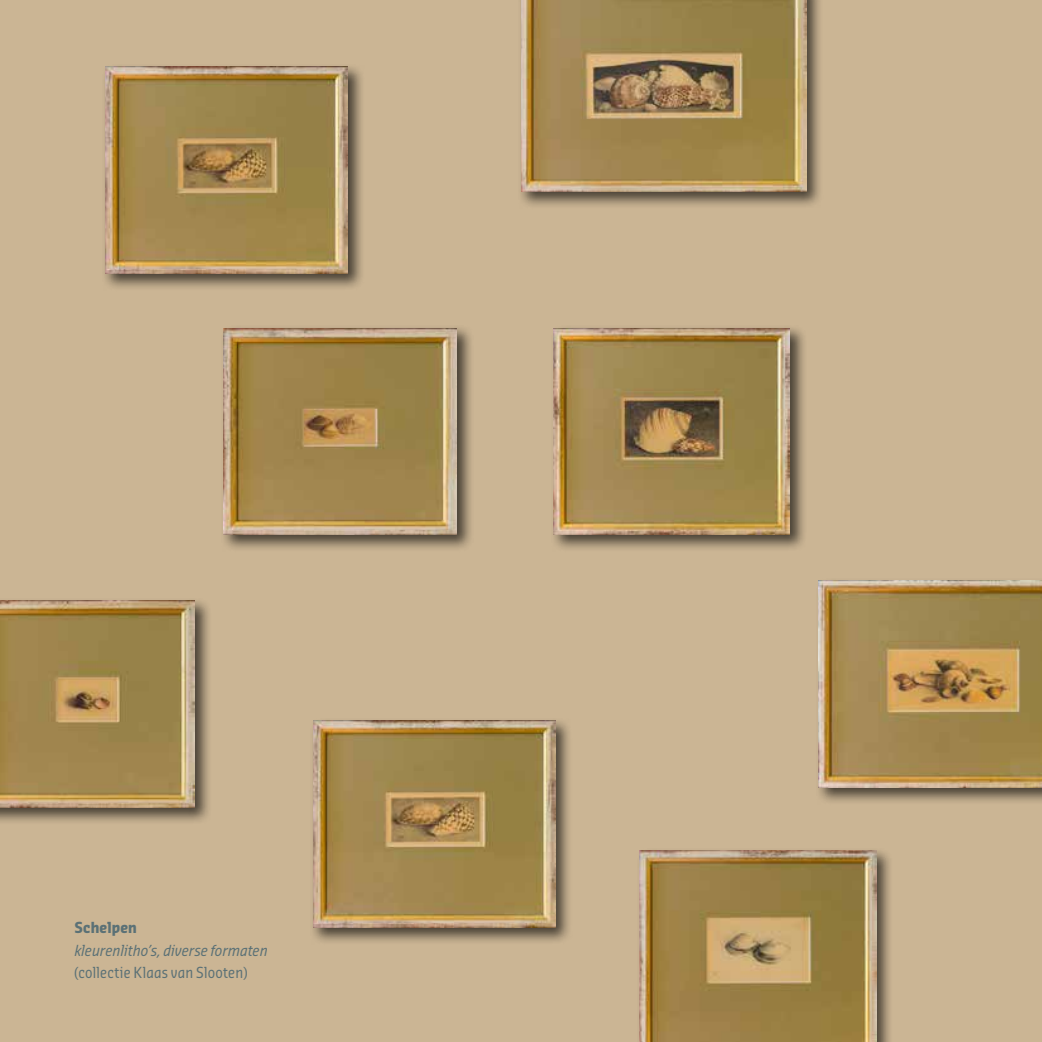
<style>
.page{position:relative;width:1042px;height:1042px;background:#cbb594}
.page>*{position:absolute;margin:0;border:0;box-sizing:border-box;transform-origin:0 0}
.t1{font:italic 14.88px "Sansa Con";letter-spacing:.005em;color:#5b7176}
.t2{font:14.88px "Sansa Con";letter-spacing:.015em;color:#5b7176}
.t3{font:700 14.88px "Sansa Con";letter-spacing:.015em;color:#5b7176}
</style>
<div class="page">
<div style="left:102px;top:63px;width:263px;height:228px;background:#000;opacity:.65"></div>
<img style="left:105px;top:66px;width:242px;height:207px">
<div style="left:0;top:597px;width:212px;height:228px;background:#000;opacity:.65"></div>
<img style="left:0;top:601px;width:195px;height:206px">
<div style="left:220px;top:324px;width:254px;height:229px;background:#000;opacity:.65"></div>
<img style="left:223px;top:328px;width:233px;height:206px">
<div style="left:550px;top:324px;width:257px;height:229px;background:#000;opacity:.65"></div>
<img style="left:553px;top:328px;width:237px;height:206px">
<div style="left:636px;top:847px;width:258px;height:195px;background:#000;opacity:.65"></div>
<img style="left:640px;top:850px;width:236px;height:192px">
<div style="left:815px;top:577px;width:227px;height:228px;background:#000;opacity:.65"></div>
<img style="left:819px;top:581px;width:223px;height:206px">
<div style="left:517px;top:0;width:307px;height:210px;background:#000;opacity:.65"></div>
<img style="left:521px;top:0;width:285px;height:192px">
<div style="left:309px;top:717px;width:264px;height:228px;background:#000;opacity:.65"></div>
<img style="left:313px;top:720px;width:242px;height:207px">
<p class="t3" style="left:74px;top:918px;width:64px">Schelpen</p>
<p class="t1" style="left:74px;top:941px;width:195px">kleurenlitho’s, diverse formaten</p>
<p class="t2" style="left:74px;top:964px;width:174px">(collectie Klaas van Slooten)</p>
</div>
